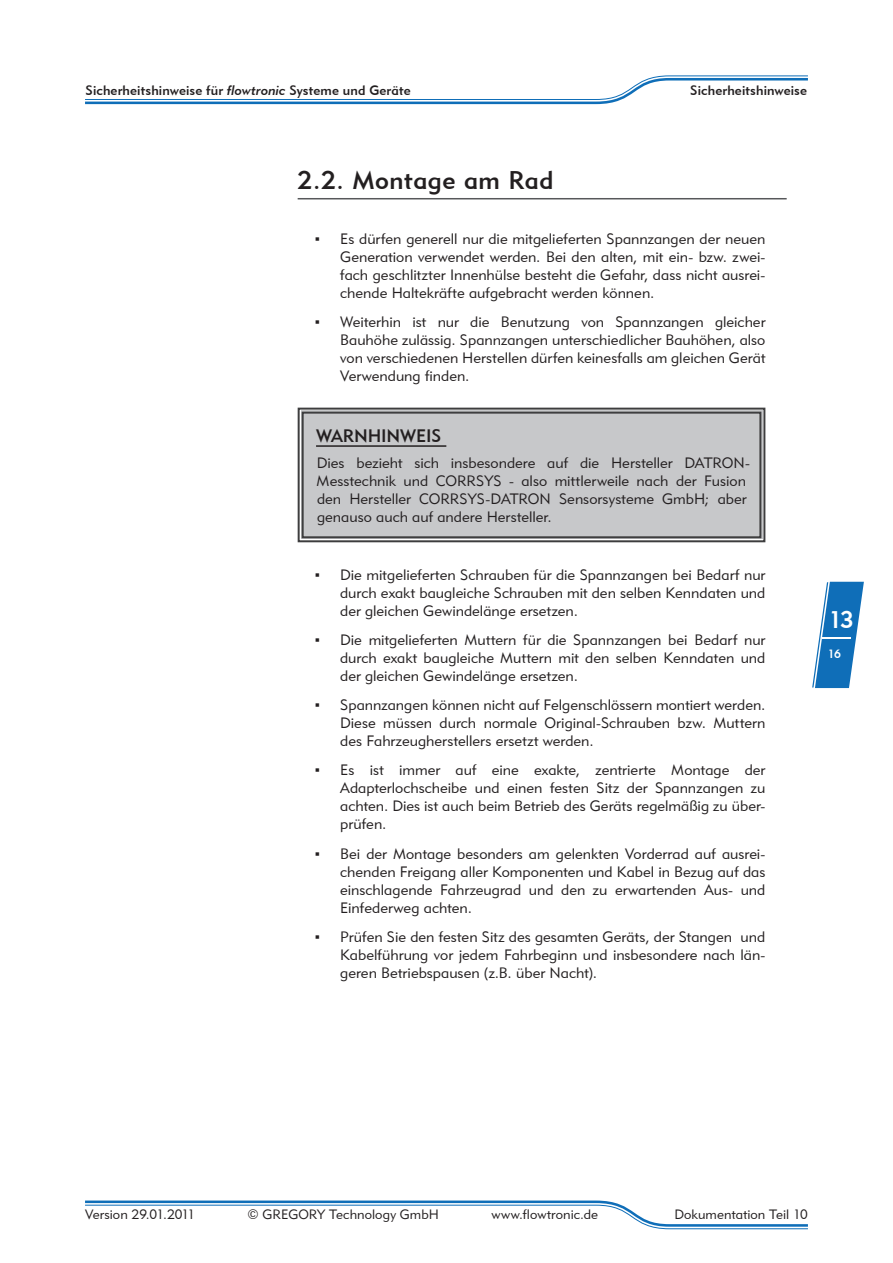
<style>
.page{position:relative;width:893px;height:1263px;background:#fff}
.page>*{position:absolute;margin:0;border:0;box-sizing:border-box;transform-origin:0 0}
.Überschrift_2{font:25.5px "Geometric 415 BT Medium A";letter-spacing:.02em;color:#231f20}
.t1{font:24px "Geometric 415 BT Medium A";color:#fff}
.t2{font:18px "Geometric 415 BT Medium A";letter-spacing:-.01em;color:#231f20}
.t3{font:15px/18px "Geometric 415 BT Lite A";letter-spacing:.005em;color:#231f20;text-align:justify}
.t4{font:13.5px "Geometric 415 BT Lite A";letter-spacing:.005em;color:#231f20}
.t5{font:13.5px "Geometric 415 BT Medium A";letter-spacing:.005em;color:#231f20}
.t6{font:12px "Geometric 415 BT Medium A";color:#fff}
.s1{font-family:"Geometric 415 BT Medium Italic A"}
.s2{font-family:"Arial"}
</style>
<div class="page">
<svg style="left:85px;top:75px;width:723px;height:30px"></svg>
<svg style="left:85px;top:1200px;width:723px;height:29px"></svg>
<svg style="left:812px;top:582px;width:52px;height:106px"></svg>
<hr style="left:298px;top:198px;width:489px;height:1px;background:#57585a">
<svg style="left:297px;top:407px;width:469px;height:136px;background:#c1c2c4"></svg>
<div style="left:302px;top:412px;width:459px;height:126px;border:2px solid #3e3e3f"></div>
<p class="t5" style="left:86px;top:82px;width:327px">Sicherheitshinweise für <span class="s1">flowtronic</span> Systeme und Geräte</p>
<p class="t5" style="left:690px;top:82px;width:118px">Sicherheitshinweise</p>
<p class="Überschrift_2" style="left:298px;top:165px;width:257px">2.2. Montage am Rad</p>
<p class="t3" style="left:340px;top:229px;width:427px;text-indent:-26px"><span class="s2">▪</span> Es dürfen generell nur die mitgelieferten Spannzangen der neuen Generation verwendet werden. Bei den alten, mit ein- bzw. zwei&shy;fach geschlitzter Innenhülse besteht die Gefahr, dass nicht ausrei&shy;chende Haltekräfte aufgebracht werden können.</p>
<p class="t3" style="left:340px;top:312px;width:427px;text-indent:-26px"><span class="s2">▪</span> Weiterhin ist nur die Benutzung von Spannzangen gleicher Bauhöhe zulässig. Spannzangen unterschiedlicher Bauhöhen, also von verschiedenen Herstellen dürfen keinesfalls am gleichen Gerät Verwendung finden.</p>
<p class="t2" style="left:316px;top:424px;width:127px">WARNHINWEIS</p>
<p class="t3" style="left:317px;top:454px;width:435px;text-align:left">Dies bezieht sich insbesondere auf die Hersteller DATRON-Messtechnik und CORRSYS - also mittlerweile nach der Fusion den Hersteller CORRSYS-DATRON Sensorsysteme GmbH; aber genauso auch auf andere Hersteller.</p>
<p class="t3" style="left:340px;top:566px;width:427px;text-indent:-26px"><span class="s2">▪</span> Die mitgelieferten Schrauben für die Spannzangen bei Bedarf nur durch exakt baugleiche Schrauben mit den selben Kenndaten und der gleichen Gewindelänge ersetzen.</p>
<p class="t3" style="left:340px;top:631px;width:427px;text-indent:-26px"><span class="s2">▪</span> Die mitgelieferten Muttern für die Spannzangen bei Bedarf nur durch exakt baugleiche Muttern mit den selben Kenndaten und der gleichen Gewindelänge ersetzen.</p>
<p class="t3" style="left:340px;top:696px;width:427px;text-indent:-26px"><span class="s2">▪</span> Spannzangen können nicht auf Felgenschlössern montiert werden.<br>Diese müssen durch normale Original-Schrauben bzw. Muttern des Fahrzeugherstellers ersetzt werden.</p>
<p class="t3" style="left:340px;top:761px;width:427px;text-indent:-26px"><span class="s2">▪</span> Es ist immer auf eine exakte, zentrierte Montage der Adapterlochscheibe und einen festen Sitz der Spannzangen zu achten. Dies ist auch beim Betrieb des Geräts regelmäßig zu über&shy;prüfen.</p>
<p class="t3" style="left:340px;top:844px;width:427px;text-indent:-26px"><span class="s2">▪</span> Bei der Montage besonders am gelenkten Vorderrad auf ausrei&shy;chenden Freigang aller Komponenten und Kabel in Bezug auf das einschlagende Fahrzeugrad und den zu erwartenden Aus- und Einfederweg achten.</p>
<p class="t3" style="left:340px;top:927px;width:427px;text-indent:-26px"><span class="s2">▪</span> Prüfen Sie den festen Sitz des gesamten Geräts, der Stangen und Kabelführung vor jedem Fahrbeginn und insbesondere nach län&shy;geren Betriebspausen (z.B. über Nacht).</p>
<h2 class="t1" style="left:828px;top:605px;width:27px">13</h2>
<p class="t6" style="left:828px;top:646px;width:15px">16</p>
<p class="t4" style="left:85px;top:1206px;width:112px">Version 29.01.2011</p>
<p class="t4" style="left:247px;top:1206px;width:193px">© GREGORY Technology GmbH</p>
<p class="t4" style="left:491px;top:1206px;width:108px">www.flowtronic.de</p>
<p class="t4" style="left:674px;top:1206px;width:135px">Dokumentation Teil 10</p>
</div>
